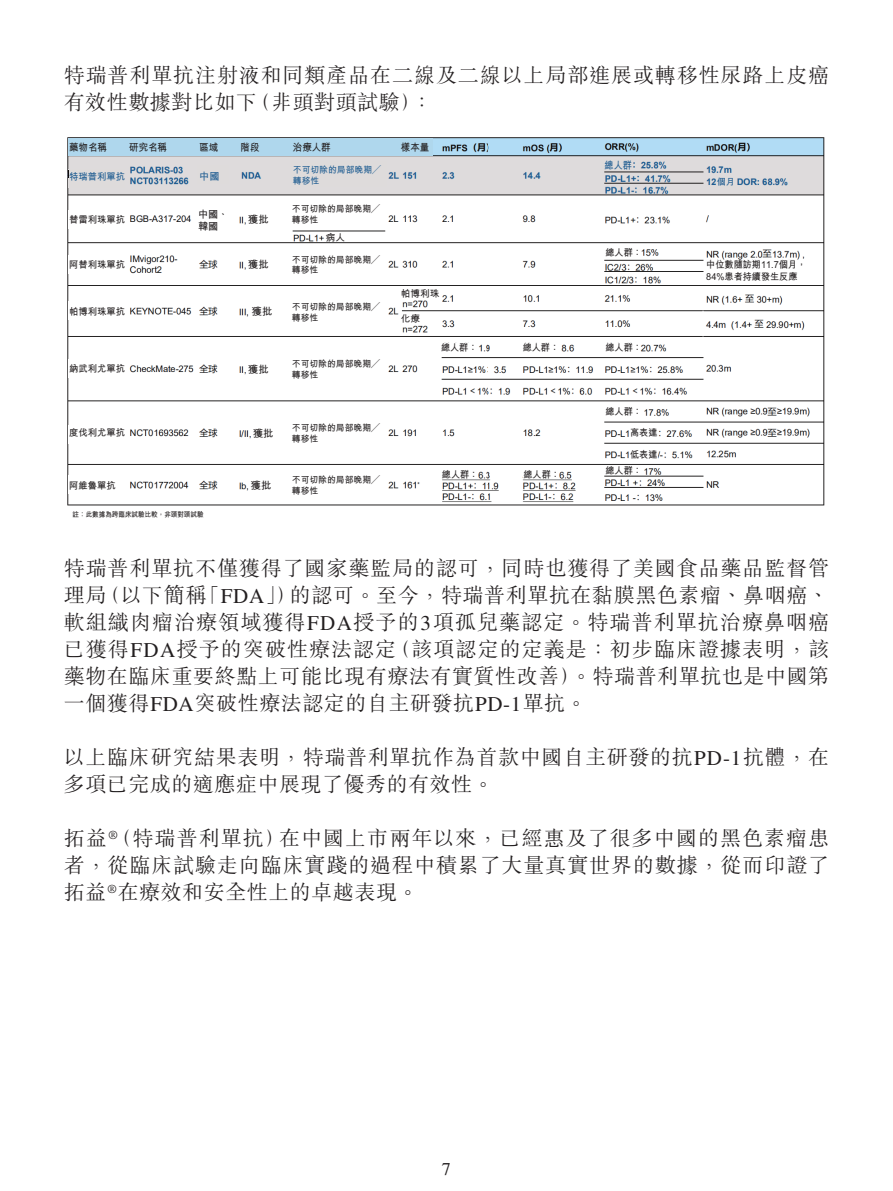
<style>
.page{position:relative;width:893px;height:1191px;background:#fff}
.page>*{position:absolute;margin:0;border:0;box-sizing:border-box;transform-origin:0 0}
.t1{font:300 21px/27px "M Sung HK";letter-spacing:.035em;color:#231f20}
.t2{font:18px "Times LT Std";color:#231f20}
.t3{font:10.2px "M Hei HK Bold E Ten B5 H";color:#231f20;scale:.93 1}
.t4{font:10.2px/12.3px "M Hei HK Bold E Ten B5 H";color:#231f20}
.t5{font:10.2px "M Hei HK Bold E Ten B5 H";color:#1e5c91;scale:.89 1}
.t6{font:10.2px "M Hei HK Bold E Ten B5 H";color:#1e5c91}
.t7{font:9.6px/11.6px "M Hei HK Bold E Ten B5 H";color:#231f20;scale:.95 1}
.t8{font:9.6px "M Hei HK Bold E Ten B5 H";color:#231f20}
.t9{font:9.6px "M Hei HK Bold E Ten B5 H";color:#1e5c91}
.t10{font:9px/10.8px "M Hei HK Bold E Ten B5 H";color:#231f20}
.t11{font:9px/10.8px "M Hei HK Bold E Ten B5 H";color:#1e5c91}
.t12{font:7.2px "M Hei HK Bold E Ten B5 H";color:#231f20;scale:.91 1}
.s1{font-family:"Times LT Std";font-weight:400}
</style>
<div class="page">
<img style="left:67px;top:137px;width:758px;height:369px">
<div style="left:69px;top:138px;width:364px;height:18px;background:#afd7ed"></div>
<div style="left:69px;top:169px;width:56px;height:18px;background:#dedbdb"></div>
<div style="left:69px;top:210px;width:56px;height:19px;background:#fff"></div>
<div style="left:69px;top:255px;width:56px;height:18px;background:#fff"></div>
<div style="left:69px;top:301px;width:56px;height:19px;background:#fff"></div>
<div style="left:69px;top:359px;width:56px;height:18px;background:#fff"></div>
<div style="left:69px;top:425px;width:56px;height:18px;background:#fff"></div>
<div style="left:69px;top:475px;width:56px;height:18px;background:#fff"></div>
<div style="left:291px;top:161px;width:95px;height:26px;background:#dedbdb"></div>
<div style="left:290px;top:200px;width:95px;height:26px;background:#fff"></div>
<div style="left:290px;top:251px;width:95px;height:26px;background:#fff"></div>
<div style="left:290px;top:298px;width:95px;height:26px;background:#fff"></div>
<div style="left:290px;top:355px;width:95px;height:26px;background:#fff"></div>
<div style="left:290px;top:420px;width:95px;height:25px;background:#fff"></div>
<div style="left:290px;top:471px;width:95px;height:26px;background:#fff"></div>
<div style="left:197px;top:165px;width:32px;height:19px;background:#dedbdb"></div>
<div style="left:195px;top:203px;width:34px;height:31px;background:#fff"></div>
<div style="left:246px;top:208px;width:34px;height:23px;background:#fff"></div>
<div style="left:326px;top:232px;width:22px;height:10px;background:#fff"></div>
<div style="left:400px;top:288px;width:40px;height:10px;background:#fff"></div>
<div style="left:400px;top:313px;width:40px;height:10px;background:#fff"></div>
<div style="left:440px;top:342px;width:34px;height:10px;background:#fff"></div>
<div style="left:522px;top:342px;width:33px;height:10px;background:#fff"></div>
<div style="left:605px;top:342px;width:33px;height:10px;background:#fff"></div>
<div style="left:605px;top:247px;width:33px;height:10px;background:#fff"></div>
<div style="left:705px;top:260px;width:108px;height:23px;background:#fff"></div>
<div style="left:605px;top:407px;width:33px;height:10px;background:#fff"></div>
<div style="left:605px;top:465px;width:33px;height:10px;background:#fff"></div>
<div style="left:630px;top:449px;width:27px;height:10px;background:#fff"></div>
<div style="left:630px;top:427px;width:28px;height:11px;background:#fff"></div>
<div style="left:523px;top:470px;width:33px;height:9px;background:#fff"></div>
<div style="left:441px;top:470px;width:34px;height:9px;background:#fff"></div>
<div style="left:246px;top:252px;width:34px;height:23px;background:#fff"></div>
<div style="left:250px;top:299px;width:34px;height:23px;background:#fff"></div>
<div style="left:246px;top:357px;width:34px;height:23px;background:#fff"></div>
<div style="left:251px;top:421px;width:34px;height:23px;background:#fff"></div>
<div style="left:249px;top:473px;width:34px;height:23px;background:#fff"></div>
<div style="left:601px;top:159px;width:32px;height:11px;background:#dedbdb"></div>
<div style="left:716px;top:176px;width:20px;height:12px;background:#dedbdb"></div>
<p class="t1" style="left:64px;top:60px;width:767px">特瑞普利單抗注射液和同類產品在二線及二線以上局部進展或轉移性尿路上皮癌有效性數據對比如下（非頭對頭試驗）：</p>
<p class="t3" style="left:69px;top:140px;width:42px">藥物名稱</p>
<p class="t3" style="left:129px;top:140px;width:42px">研究名稱</p>
<p class="t3" style="left:199px;top:140px;width:22px">區域</p>
<p class="t3" style="left:240px;top:140px;width:22px">階段</p>
<p class="t3" style="left:293px;top:140px;width:42px">治療人群</p>
<p class="t3" style="left:401px;top:140px;width:32px">樣本量</p>
<p class="t9" style="left:69px;top:169px;width:57px">特瑞普利單抗</p>
<p class="t8" style="left:69px;top:213px;width:57px">替雷利珠單抗</p>
<p class="t8" style="left:69px;top:257px;width:57px">阿替利珠單抗</p>
<p class="t8" style="left:69px;top:304px;width:57px">帕博利珠單抗</p>
<p class="t5" style="left:605px;top:157px;width:32px">總人群</p>
<p class="t11" style="left:293px;top:163px;width:90px">不可切除的局部晚期╱轉移性</p>
<p class="t10" style="left:292px;top:202px;width:90px">不可切除的局部晚期╱轉移性</p>
<p class="t10" style="left:292px;top:253px;width:90px">不可切除的局部晚期╱轉移性</p>
<p class="t10" style="left:292px;top:300px;width:90px">不可切除的局部晚期╱轉移性</p>
<p class="t10" style="left:292px;top:357px;width:90px">不可切除的局部晚期╱轉移性</p>
<p class="t6" style="left:199px;top:169px;width:22px">中國</p>
<p class="t4" style="left:198px;top:207px;width:31px">中國、韓國</p>
<p class="t4" style="left:248px;top:212px;width:22px">獲批</p>
<p class="t11" style="left:717px;top:175px;width:19px">個月</p>
<p class="t8" style="left:326px;top:230px;width:21px">病人</p>
<p class="t7" style="left:605px;top:245px;width:40px">總人群：</p>
<p class="t4" style="left:248px;top:257px;width:22px">獲批</p>
<p class="t4" style="left:252px;top:304px;width:22px">獲批</p>
<p class="t7" style="left:706px;top:258px;width:107px">中位數隨訪期11.7個月，<br>84%患者持續發生反應</p>
<p class="t8" style="left:401px;top:286px;width:40px">帕博利珠</p>
<p class="t8" style="left:401px;top:311px;width:21px">化療</p>
<p class="t7" style="left:441px;top:341px;width:40px">總人群：</p>
<p class="t7" style="left:523px;top:341px;width:40px">總人群：</p>
<p class="t7" style="left:605px;top:341px;width:40px">總人群：</p>
<p class="t8" style="left:69px;top:362px;width:57px">納武利尤單抗</p>
<p class="t4" style="left:248px;top:362px;width:22px">獲批</p>
<p class="t8" style="left:69px;top:426px;width:57px">度伐利尤單抗</p>
<p class="t8" style="left:69px;top:478px;width:48px">阿維魯單抗</p>
<p class="t12" style="left:73px;top:509px;width:146px">註：此數據為跨臨床試驗比較，非頭對頭試驗</p>
<p class="t4" style="left:253px;top:426px;width:22px">獲批</p>
<p class="t4" style="left:251px;top:478px;width:22px">獲批</p>
<p class="t10" style="left:292px;top:422px;width:90px">不可切除的局部晚期╱轉移性</p>
<p class="t10" style="left:292px;top:473px;width:90px">不可切除的局部晚期╱轉移性</p>
<p class="t7" style="left:442px;top:468px;width:40px">總人群：</p>
<p class="t7" style="left:523px;top:468px;width:40px">總人群：</p>
<p class="t7" style="left:605px;top:405px;width:40px">總人群：</p>
<p class="t7" style="left:630px;top:426px;width:30px">高表達</p>
<p class="t7" style="left:630px;top:448px;width:30px">低表達</p>
<p class="t7" style="left:605px;top:464px;width:40px">總人群：</p>
<p class="t1" style="left:64px;top:554px;width:767px;text-align:justify">特瑞普利單抗不僅獲得了國家藥監局的認可，同時也獲得了美國食品藥品監督管理局（以下簡稱「<span class="s1">FDA</span>」）的認可。至今，特瑞普利單抗在黏膜黑色素瘤、鼻咽癌、軟組織肉瘤治療領域獲得<span class="s1">FDA</span>授予的<span class="s1">3</span>項孤兒藥認定。特瑞普利單抗治療鼻咽癌已獲得<span class="s1">FDA</span>授予的突破性療法認定（該項認定的定義是：初步臨床證據表明，該藥物在臨床重要終點上可能比現有療法有實質性改善）。特瑞普利單抗也是中國第一個獲得<span class="s1">FDA</span>突破性療法認定的自主研發抗<span class="s1">PD-1</span>單抗。</p>
<p class="t1" style="left:64px;top:743px;width:767px">以上臨床研究結果表明，特瑞普利單抗作為首款中國自主研發的抗<span class="s1">PD-1</span>抗體，在多項已完成的適應症中展現了優秀的有效性。</p>
<p class="t1" style="left:64px;top:824px;width:767px;text-align:justify">拓益<sup>®</sup>（特瑞普利單抗）在中國上市兩年以來，已經惠及了很多中國的黑色素瘤患者，從臨床試驗走向臨床實踐的過程中積累了大量真實世界的數據，從而印證了拓益<sup>®</sup>在療效和安全性上的卓越表現。</p>
<p class="t2" style="left:442px;top:1158px;width:10px">7</p>
</div>
